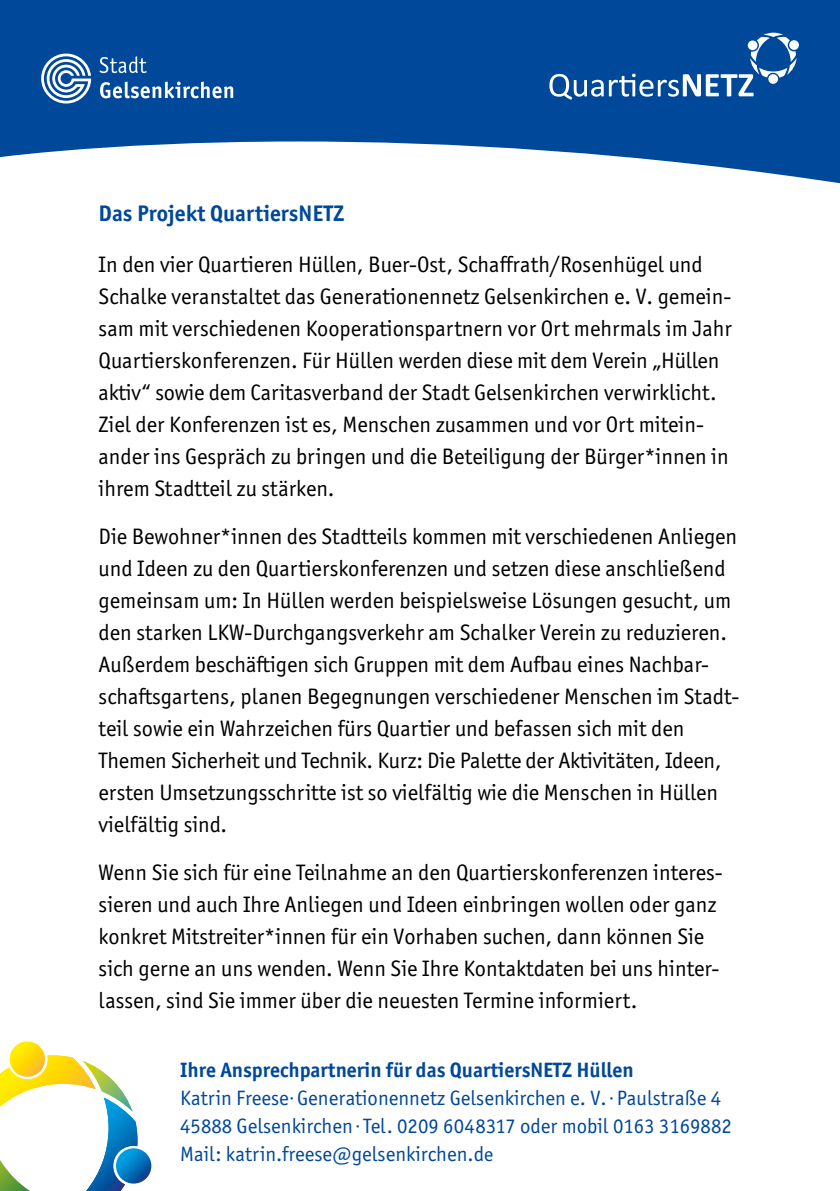
<style>
.page{position:relative;width:840px;height:1191px;background:#fff}
.page>*{position:absolute;margin:0;border:0;box-sizing:border-box;transform-origin:0 0}
.t1{font:700 22.6px "Officina Sans ITC Pro";color:#00489a}
.t2{font:22.4px/32px "Officina Sans ITC Pro";color:#000}
.t3{font:20.8px/28px "Officina Sans ITC Pro";color:#00489a}
.s1{font-weight:700}
.s2{font-family:"Officina Sans Std";font-size:20px}
</style>
<div class="page">
<div style="left:0;top:0;width:839px;height:140px;background:#00489a"></div>
<svg style="left:0;top:140px;width:839px;height:43px"></svg>
<svg style="left:763px;top:33px;width:19px;height:4px"></svg>
<svg style="left:549px;top:37px;width:247px;height:63px"></svg>
<svg style="left:788px;top:40px;width:10px;height:10px"></svg>
<svg style="left:767px;top:74px;width:10px;height:10px"></svg>
<div style="left:747px;top:40px;width:10px;height:10px;background:#fff;border-radius:50%"></div>
<svg style="left:99px;top:56px;width:134px;height:42px"></svg>
<svg style="left:41px;top:54px;width:50px;height:49px"></svg>
<svg style="left:0;top:1041px;width:152px;height:150px"></svg>
<p class="t1" style="left:99px;top:199px;width:247px">Das Projekt QuartiersNETZ</p>
<p class="t2" style="left:99px;top:248px;width:634px">In den vier Quartieren Hüllen, Buer-Ost, Schaffrath/Rosenhügel und Schalke veranstaltet das Generationennetz Gelsenkirchen e. V. gemein&shy;sam mit verschiedenen Kooperationspartnern vor Ort mehrmals im Jahr Quartierskonferenzen. Für Hüllen werden diese mit dem Verein „Hüllen aktiv“ sowie dem Caritasverband der Stadt Gelsenkirchen verwirklicht.<br>Ziel der Konferenzen ist es, Menschen zusammen und vor Ort mitein&shy;ander ins Gespräch zu bringen und die Beteiligung der Bürger*innen in ihrem Stadtteil zu stärken.</p>
<p class="t2" style="left:99px;top:520px;width:639px">Die Bewohner*innen des Stadtteils kommen mit verschiedenen Anliegen und Ideen zu den Quartierskonferenzen und setzen diese anschließend gemeinsam um: In Hüllen werden beispielsweise Lösungen gesucht, um den starken LKW-Durchgangsverkehr am Schalker Verein zu reduzieren.<br>Außerdem beschäftigen sich Gruppen mit dem Aufbau eines Nachbar-</p>
<p class="t2" style="left:99px;top:680px;width:642px">schaftsgartens, planen Begegnungen verschiedener Menschen im Stadt&shy;teil sowie ein Wahrzeichen fürs Quartier und befassen sich mit den Themen Sicherheit und Technik. Kurz: Die Palette der Aktivitäten, Ideen, ersten Umsetzungsschritte ist so vielfältig wie die Menschen in Hüllen vielfältig sind.</p>
<p class="t2" style="left:99px;top:856px;width:625px">Wenn Sie sich für eine Teilnahme an den Quartierskonferenzen interes&shy;sieren und auch Ihre Anliegen und Ideen einbringen wollen oder ganz konkret Mitstreiter*innen für ein Vorhaben suchen, dann können Sie sich gerne an uns wenden. Wenn Sie Ihre Kontaktdaten bei uns hinter&shy;lassen, sind Sie immer über die neuesten Termine informiert.</p>
<p class="t3" style="left:180px;top:1055px;width:553px"><span class="s1">Ihre Ansprechpartnerin für das QuartiersNETZ Hüllen<br></span>Katrin Freese·Generationennetz Gelsenkirchen e. V.·Paulstraße 4<br>45888 Gelsenkirchen·Tel. 0209 6048317 oder mobil 0163 3169882<br>Mail: katrin.freese@gelsenkirchen.d<span class="s2">e</span></p>
</div>
